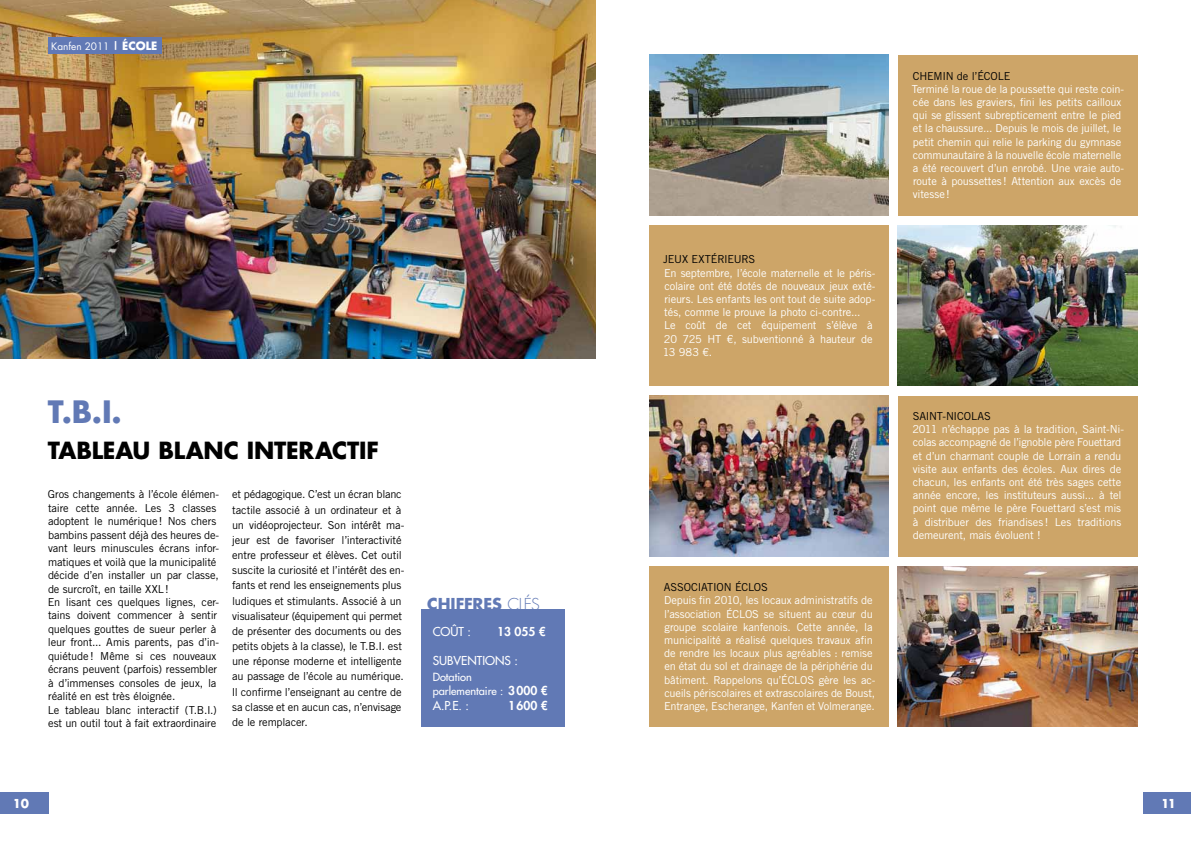
<style>
.page{position:relative;width:1191px;height:842px;background:#fff}
.page>*{position:absolute;margin:0;border:0;box-sizing:border-box;transform-origin:0 0}
.t1{font:700 30px "Futura Std";color:#6179b5}
.t2{font:700 23px "Futura Std";letter-spacing:-.01em;color:#000}
.t3{font:700 16px "Futura Std";color:#6179b5}
.t4{font:500 12px "Futura Std";color:#fff}
.t5{font:800 12px "Futura Std";color:#fff}
.t6{font:700 12px "Futura Std";color:#fff}
.t7{font:11px/13.2px "Trade Gothic LT Std";letter-spacing:-.015em;color:#fff}
.t8{font:11px/13.4px "Trade Gothic LT Std";letter-spacing:-.015em;color:#000}
.t9{font:500 11px/14.4px "Futura Std";color:#fff}
.t10{font:10px "Futura Std";color:#fff}
.s1{font-weight:700;font-size:11.2px}
.s2{font-weight:300}
.s3{font-weight:800;font-size:12px}
</style>
<div class="page">
<img style="left:0;top:0;width:595px;height:358px">
<div style="left:48px;top:37px;width:114px;height:17px;background:#6179b5"></div>
<img style="left:649px;top:55px;width:239px;height:160px">
<div style="left:898px;top:55px;width:239px;height:160px;background:#cda568"></div>
<div style="left:898px;top:396px;width:239px;height:160px;background:#cda568"></div>
<img style="left:649px;top:396px;width:239px;height:160px">
<img style="left:898px;top:225px;width:239px;height:161px">
<img style="left:898px;top:566px;width:239px;height:161px">
<div style="left:649px;top:225px;width:239px;height:161px;background:#cda568"></div>
<div style="left:649px;top:566px;width:239px;height:161px;background:#cda568"></div>
<div style="left:421px;top:609px;width:144px;height:118px;background:#6179b5"></div>
<div style="left:0;top:792px;width:48px;height:22px;background:#6179b5"></div>
<div style="left:1143px;top:792px;width:48px;height:22px;background:#6179b5"></div>
<p class="t10" style="left:51px;top:39px;width:108px">Kanfen 2011 <sup>|</sup> <span class="s1">ÉCOLE</span></p>
<h1 class="t1" style="left:48px;top:392px;width:76px">T.B.I.</h1>
<h2 class="t2" style="left:48px;top:435px;width:333px">TABLEAU BLANC INTERACTIF</h2>
<p class="t8" style="left:48px;top:488px;width:173px">Gros changements à l’école élémen&shy;taire cette année. Les 3 classes adoptent le numérique ! Nos chers bambins passent déjà des heures de&shy;vant leurs minuscules écrans infor&shy;matiques et voilà que la municipalité décide d’en installer un par classe, de surcroît, en taille XXL!<br>En lisant ces quelques lignes, cer&shy;tains doivent commencer à sentir quelques gouttes de sueur perler à leur front... Amis parents, pas d’in&shy;quiétude ! Même si ces nouveaux écrans peuvent (parfois) ressembler à d’immenses consoles de jeux, la réalité en est très éloignée.<br>Le tableau blanc interactif (T.B.I.) est un outil tout à fait extraordinaire</p>
<p class="t8" style="left:232px;top:487px;width:174px;line-height:15.2px">et pédagogique. C’est un écran blanc tactile associé à un ordinateur et à un vidéoprojecteur. Son intérêt ma&shy;jeur est de favoriser l’interactivité entre professeur et élèves. Cet outil suscite la curiosité et l’intérêt des en&shy;fants et rend les enseignements plus ludiques et stimulants. Associé à un visualisateur (équipement qui permet de présenter des documents ou des petits objets à la classe), le T.B.I. est une réponse moderne et intelligente au passage de l’école au numérique.<br>Il confirme l’enseignant au centre de sa classe et en aucun cas, n’envisage de le remplacer.</p>
<h3 class="t3" style="left:427px;top:593px;width:114px">CHIFFRES <span class="s2">CLÉS</span></h3>
<p class="t4" style="left:433px;top:624px;width:40px">Coût :</p>
<p class="t5" style="left:497px;top:624px;width:50px">13 055 €</p>
<p class="t4" style="left:433px;top:653px;width:87px">SUBVENTIONS :</p>
<p class="t9" style="left:433px;top:670px;width:116px">Dotation<br>parlementaire : <span class="s3">3000 €</span></p>
<p class="t4" style="left:433px;top:698px;width:38px">A.P.E. :</p>
<p class="t5" style="left:508px;top:698px;width:41px">1600 €</p>
<p class="t8" style="left:663px;top:253px;width:94px">JEUX EXTÉRIEURS</p>
<p class="t7" style="left:662px;top:266px;width:214px">En septembre, l’école maternelle et le péris&shy;colaire ont été dotés de nouveaux jeux exté&shy;rieurs. Les enfants les ont tout de suite adop&shy;tés, comme le prouve la photo ci-contre...<br>Le coût de cet équipement s’élève à 20 725 HT €, subventionné à hauteur de 13 983 €.</p>
<p class="t8" style="left:664px;top:580px;width:106px">ASSOCIATION ÉCLOS</p>
<p class="t7" style="left:664px;top:594px;width:213px">Depuis fin 2010, les locaux administratifs de l’association ÉCLOS se situent au cœur du groupe scolaire kanfenois. Cette année, la municipalité a réalisé quelques travaux afin de rendre les locaux plus agréables : remise en état du sol et drainage de la périphérie du bâtiment. Rappelons qu’Éclos gère les ac&shy;cueils périscolaires et extrascolaires de Boust, Entrange, Escherange, Kanfen et Volmerange.</p>
<p class="t8" style="left:913px;top:69px;width:99px">CHEMIN de l’ÉCOLE</p>
<p class="t7" style="left:911px;top:82px;width:214px">Terminé la roue de la poussette qui reste coin&shy;cée dans les graviers, fini les petits cailloux qui se glissent subrepticement entre le pied et la chaussure... Depuis le mois de juillet, le petit chemin qui relie le parking du gymnase communautaire à la nouvelle école maternelle a été recouvert d’un enrobé. Une vraie auto&shy;route à poussettes ! Attention aux excès de vitesse !</p>
<p class="t8" style="left:912px;top:409px;width:80px">SAINT-NICOLAS</p>
<p class="t7" style="left:912px;top:422px;width:213px">2011 n’échappe pas à la tradition, Saint-Ni&shy;colas accompagné de l’ignoble père Fouettard et d’un charmant couple de Lorrain a rendu visite aux enfants des écoles. Aux dires de chacun, les enfants ont été très sages cette année encore, les instituteurs aussi... à tel point que même le père Fouettard s’est mis à distribuer des friandises ! Les traditions demeurent, mais évoluent !</p>
<p class="t6" style="left:13px;top:795px;width:18px">10</p>
<p class="t6" style="left:1161px;top:795px;width:17px">11</p>
</div>
